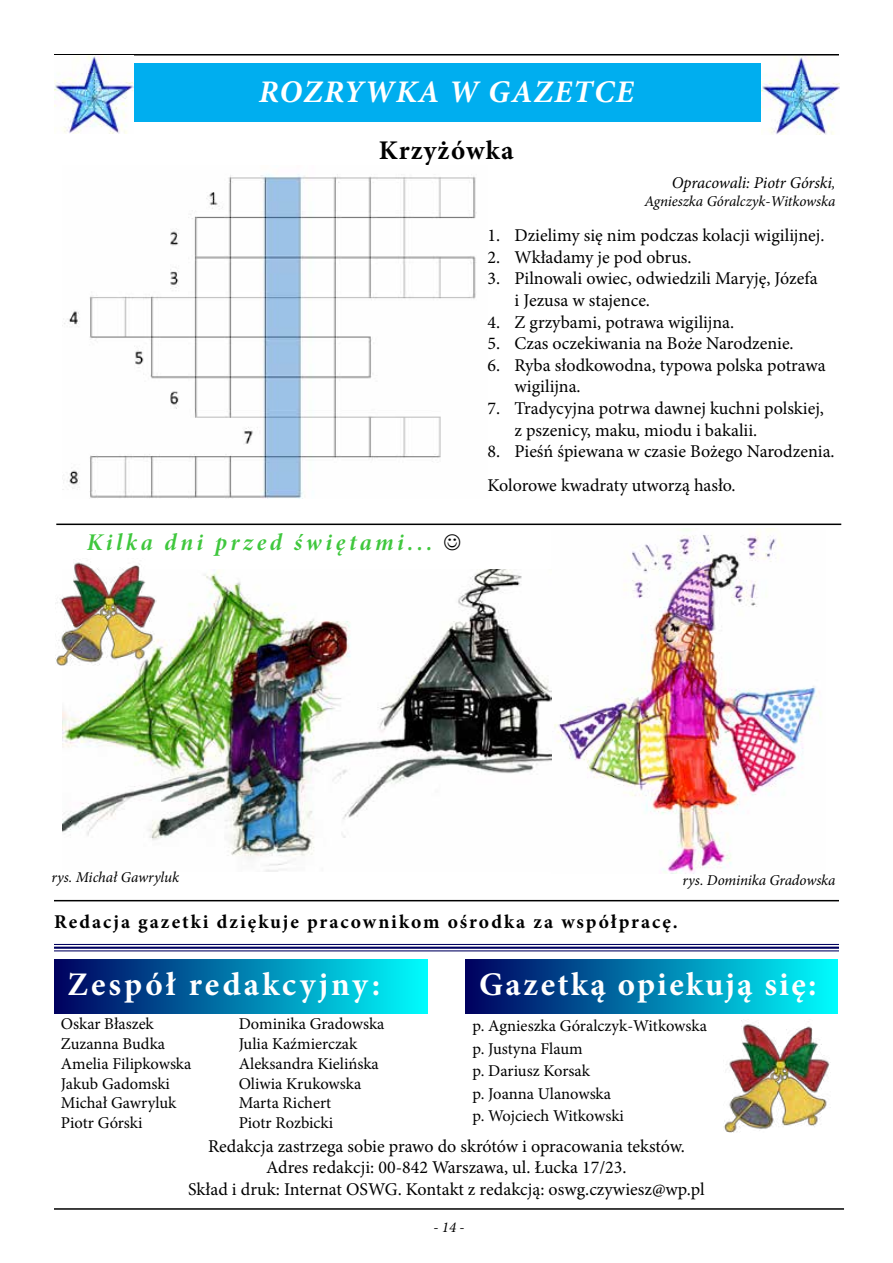
<style>
.page{position:relative;width:893px;height:1263px;background:#fff}
.page>*{position:absolute;margin:0;border:0;box-sizing:border-box;transform-origin:0 0}
.t1{font:700 33px "Minion Pro";letter-spacing:.08em;color:#fff}
.t2{font:italic 700 31.5px "Minion Pro";letter-spacing:.04em;color:#fff}
.t3{font:700 27px "Minion Pro";letter-spacing:.04em;color:#000}
.t4{font:24px "Minion Pro Bold It Subh";letter-spacing:.145em;color:#3fc73d}
.t5{font:700 19.5px "Minion Pro";letter-spacing:.1em;color:#000}
.t6{font:18px/21.6px "Minion Pro";color:#000}
.t7{font:16.5px/19.8px "Minion Pro";color:#000}
.t8{font:italic 16.5px "Minion Pro";letter-spacing:-.01em;color:#000}
.t9{font:italic 15px "Minion Pro";letter-spacing:-.005em;color:#000}
.s1{font-size:15px}
</style>
<div class="page">
<hr style="left:54px;top:54px;width:785px;height:2px;background:#000">
<hr style="left:54px;top:1208px;width:790px;height:2px;background:#000">
<div style="left:54px;top:959px;width:374px;height:54px;background:linear-gradient(to right,#00005f,#00fcfe)"></div>
<div style="left:466px;top:959px;width:371px;height:54px;background:linear-gradient(to right,#00005f,#00fdfe)"></div>
<hr style="left:54px;top:944px;width:785px;height:1px;background:#00005f">
<hr style="left:54px;top:947px;width:785px;height:2px;background:#00005f">
<hr style="left:54px;top:950px;width:785px;height:1px;background:#00005f">
<hr style="left:56px;top:523px;width:785px;height:2px;background:#000">
<img style="left:62px;top:174px;width:415px;height:324px">
<img style="left:551px;top:528px;width:270px;height:345px">
<img style="left:62px;top:569px;width:489px;height:302px">
<div style="left:56px;top:63px;width:781px;height:59px;background:#00aeef"></div>
<img style="left:55px;top:56px;width:78px;height:78px">
<img style="left:761px;top:56px;width:78px;height:79px">
<hr style="left:54px;top:900px;width:785px;height:1px;background:#000">
<img style="left:724px;top:1020px;width:107px;height:112px">
<img style="left:56px;top:562px;width:102px;height:103px">
<h2 class="t2" style="left:259px;top:69px;width:377px">ROZRYWKA W GAZETCE</h2>
<h3 class="t3" style="left:379px;top:131px;width:136px">Krzyżówka</h3>
<p class="t8" style="left:672px;top:171px;width:165px">Opracowali: Piotr Górski<span class="s1">,</span></p>
<p class="t9" style="left:644px;top:191px;width:193px">Agnieszka Góralczyk-Witkowska</p>
<h3 class="t4" style="left:87px;top:526px;width:347px">Kilka dni przed świętami...</h3>
<p class="t6" style="left:488px;top:225px;width:338px">1. Dzielimy się nim podczas kolacji wigilijnej.</p>
<p class="t6" style="left:488px;top:246px;width:206px">2. Wkładamy je pod obrus.</p>
<p class="t6" style="left:514px;top:268px;width:305px;text-indent:-27px">3. Pilnowali owiec, odwiedzili Maryję, Józefa i Jezusa w stajence.</p>
<p class="t6" style="left:488px;top:311px;width:248px">4. Z grzybami, potrawa wigilijna.</p>
<p class="t6" style="left:488px;top:333px;width:308px">5. Czas oczekiwania na Boże Narodzenie.</p>
<p class="t6" style="left:514px;top:354px;width:313px;text-indent:-27px">6. Ryba słodkowodna, typowa polska potrawa wigilijna.</p>
<p class="t6" style="left:514px;top:398px;width:311px;text-indent:-27px">7. Tradycyjna potrwa dawnej kuchni polskiej, z pszenicy, maku, miodu i bakalii.</p>
<p class="t6" style="left:488px;top:435px;width:349px;line-height:33.6px">8. Pieśń śpiewana w czasie Bożego Narodzenia.<br>Kolorowe kwadraty utworzą hasło.</p>
<p class="t9" style="left:51px;top:867px;width:129px">rys. Michał Gawryluk</p>
<p class="t9" style="left:682px;top:869px;width:155px">rys. Dominika Gradowska</p>
<p class="t5" style="left:54px;top:908px;width:625px">Redacja gazetki dziękuje pracownikom ośrodka za współpracę.</p>
<h1 class="t1" style="left:68px;top:961px;width:314px">Zespół redakcyjny:</h1>
<h1 class="t1" style="left:479px;top:961px;width:339px">Gazetką opiekują się:</h1>
<p class="t7" style="left:61px;top:1014px;width:132px">Oskar Błaszek<br>Zuzanna Budka<br>Amelia Filipkowska<br>Jakub Gadomski<br>Michał Gawryluk<br>Piotr Górski</p>
<p class="t7" style="left:239px;top:1014px;width:147px">Dominika Gradowska<br>Julia Kaźmierczak<br>Aleksandra Kielińska<br>Oliwia Krukowska<br>Marta Richert<br>Piotr Rozbicki</p>
<p class="t7" style="left:472px;top:1015px;width:236px;line-height:22.5px">p. Agnieszka Góralczyk-Witkowska p. Justyna Flaum<br>p. Dariusz Korsak<br>p. Joanna Ulanowska<br>p. Wojciech Witkowski</p>
<p class="t6" style="left:188px;top:1135px;width:518px;text-align:center">Redakcja zastrzega sobie prawo do skrótów i opracowania tekstów.<br>Adres redakcji: 00-842 Warszawa, ul. Łucka 17/23.<br>Skład i druk: Internat OSWG. Kontakt z redakcją: oswg.czywiesz@wp.pl</p>
<p class="t9" style="left:433px;top:1217px;width:33px">- 14 -</p>
</div>
